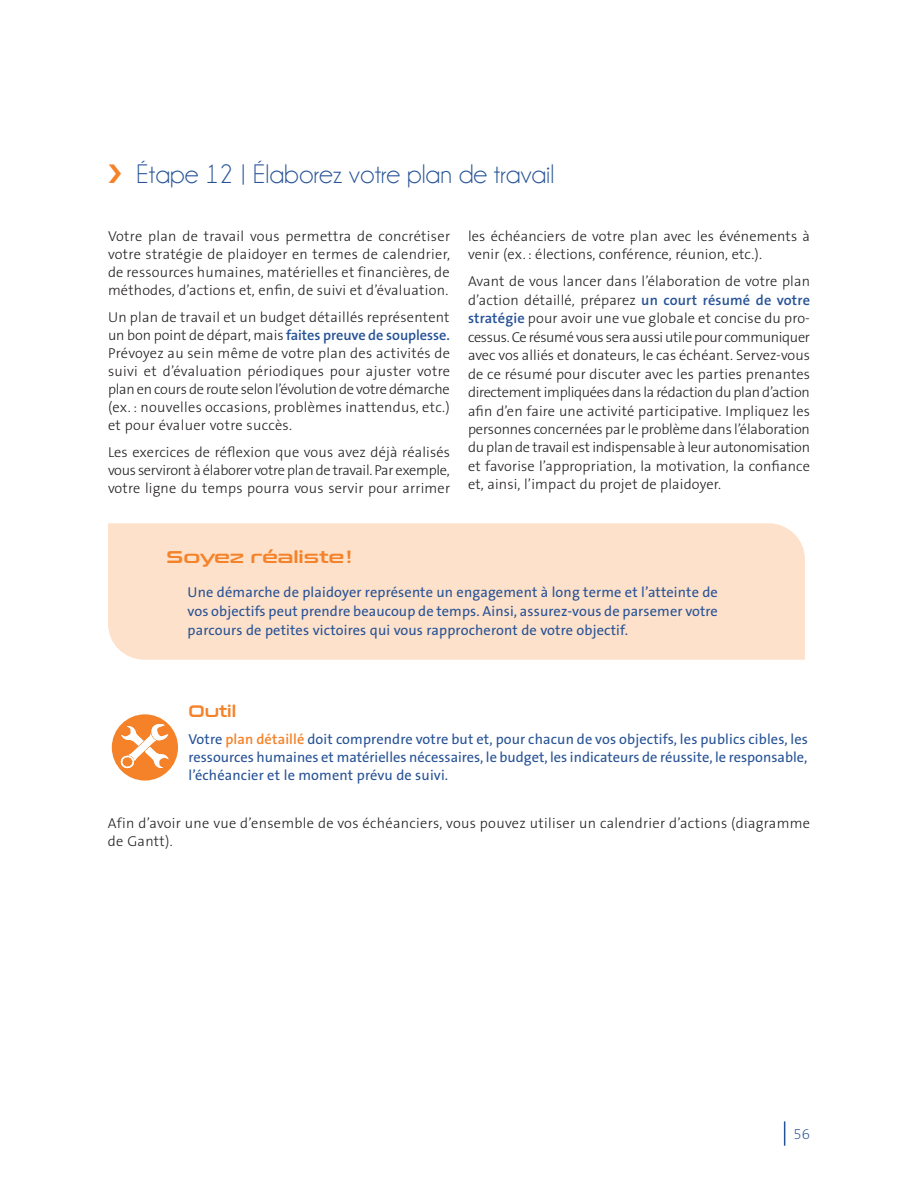
<style>
.page{position:relative;width:918px;height:1188px;background:#fff}
.page>*{position:absolute;margin:0;border:0;box-sizing:border-box;transform-origin:0 0}
.t1{font:27px "Champagne&Limousines";color:#265296}
.t2{font:16.95px "Conthrax Sb";color:#f58229;scale:1.15 1}
.t3{font:16.5px "Conthrax Sb";color:#f58229}
.t4{font:200 15px "The Sans B2";color:#265296}
.t5{font:300 14.4px/18px "The Sans B3";letter-spacing:.01em;color:#231f20;text-align:justify}
.t6{font:14.4px/18.9px "The Sans B5 Plain";letter-spacing:.01em;color:#265296;text-align:justify}
.t7{font:600 14.4px "The Sans B6";letter-spacing:-.005em;color:#265296}
.s1{font-family:"The Sans B3";font-weight:300;color:#231f20}
.s2{font-family:"The Sans B6";font-weight:600;color:#265296}
.s3{font-family:"The Sans B6";font-weight:600;color:#f58229}
</style>
<div class="page">
<svg style="left:784px;top:1121px;width:1px;height:25px"></svg>
<div style="left:108px;top:523px;width:697px;height:137px;background:#fee1ca"></div>
<div style="left:112px;top:714px;width:66px;height:67px;background:#f58229;border-radius:50%"></div>
<svg style="left:120px;top:724px;width:49px;height:44px"></svg>
<h1 class="t1" style="left:137px;top:160px;width:419px">Étape 12 | Élaborez votre plan de travail</h1>
<p class="t5" style="left:108px;top:228px;width:344px">Votre plan de travail vous permettra de concrétiser votre stratégie de plaidoyer en termes de calendrier, de ressources humaines, matérielles et financières, de méthodes, d’actions et, enfin, de suivi et d’évaluation.</p>
<p class="t5" style="left:108px;top:309px;width:343px">Un plan de travail et un budget détaillés représentent</p>
<p class="t7" style="left:108px;top:328px;width:344px"><span class="s1">un bon point de départ, mais</span> faites preuve de souplesse.</p>
<p class="t5" style="left:108px;top:345px;width:344px">Prévoyez au sein même de votre plan des activités de suivi et d’évaluation périodiques pour ajuster votre plan en cours de route selon l’évolution de votre démarche (ex. : nouvelles occasions, problèmes inattendus, etc.) et pour évaluer votre succès.</p>
<p class="t5" style="left:108px;top:444px;width:344px">Les exercices de réflexion que vous avez déjà réalisés vous serviront à élaborer votre plan de travail. Par exemple, votre ligne du temps pourra vous servir pour arrimer</p>
<p class="t5" style="left:468px;top:228px;width:344px">les échéanciers de votre plan avec les événements à venir (ex. : élections, conférence, réunion, etc.).</p>
<p class="t5" style="left:468px;top:273px;width:344px;line-height:18.5px">Avant de vous lancer dans l’élaboration de votre plan d’action détaillé, préparez <span class="s2">un court résumé de votre stratégie</span> pour avoir une vue globale et concise du pro&shy;cessus. Ce résumé vous sera aussi utile pour communiquer avec vos alliés et donateurs, le cas échéant. Servez-vous de ce résumé pour discuter avec les parties prenantes directement impliquées dans la rédaction du plan d’action afin d’en faire une activité participative. Impliquez les personnes concernées par le problème dans l’élaboration du plan de travail est indispensable à leur autonomisation et favorise l’appropriation, la motivation, la confiance et, ainsi, l’impact du projet de plaidoyer.</p>
<p class="t2" style="left:167px;top:544px;width:162px">Soyez réaliste!</p>
<p class="t6" style="left:188px;top:584px;width:532px">Une démarche de plaidoyer représente un engagement à long terme et l’atteinte de vos objectifs peut prendre beaucoup de temps. Ainsi, assurez-vous de parsemer votre parcours de petites victoires qui vous rapprocheront de votre objectif.</p>
<p class="t3" style="left:189px;top:699px;width:49px">Outil</p>
<p class="t6" style="left:189px;top:731px;width:621px;line-height:18px">Votre <span class="s3">plan détaillé</span> doit comprendre votre but et, pour chacun de vos objectifs, les publics cibles, les ressources humaines et matérielles nécessaires, le budget, les indicateurs de réussite, le responsable, l’échéancier et le moment prévu de suivi.</p>
<p class="t5" style="left:108px;top:815px;width:704px">Afin d’avoir une vue d’ensemble de vos échéanciers, vous pouvez utiliser un calendrier d’actions (diagramme de Gantt).</p>
<p class="t4" style="left:794px;top:1126px;width:18px">56</p>
</div>
